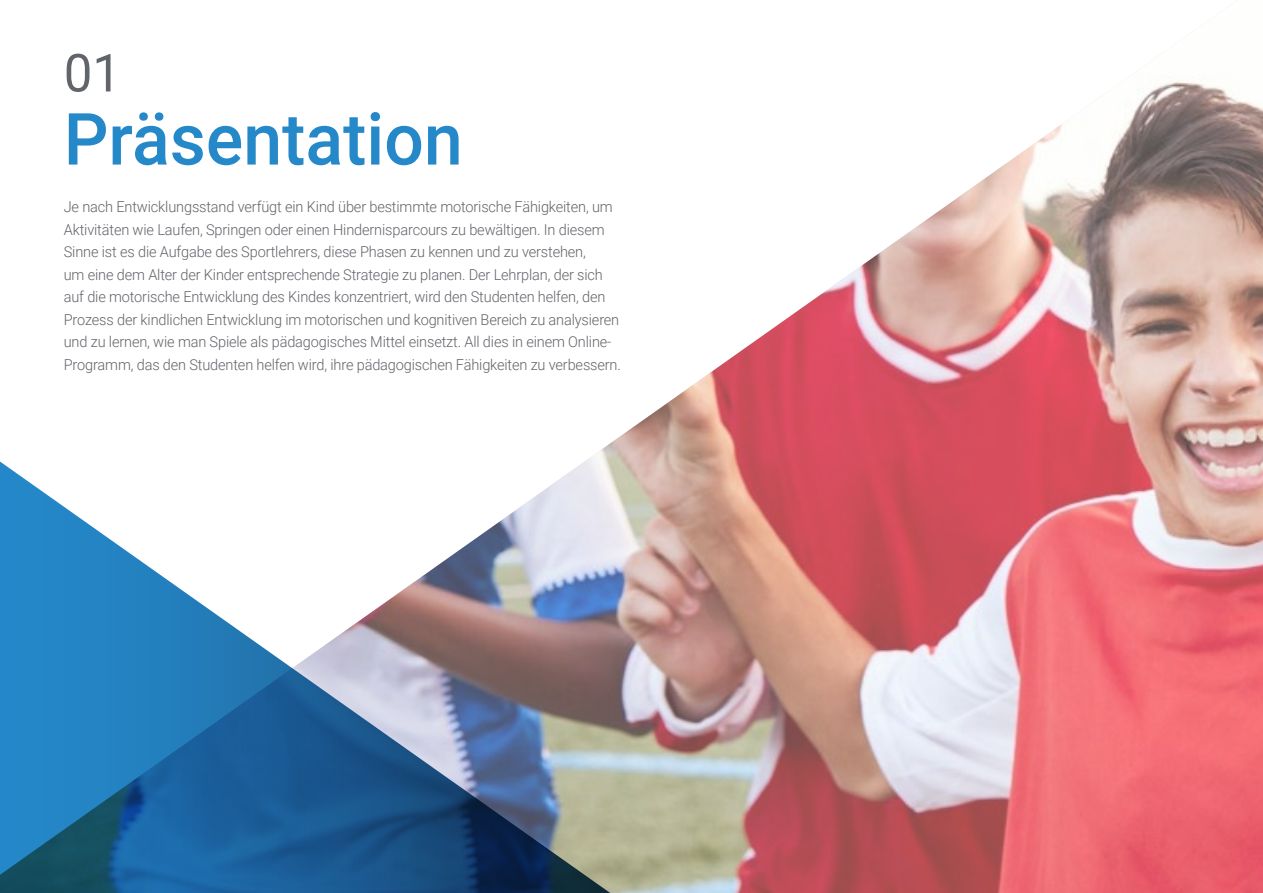
<style>
.page{position:relative;width:1263px;height:893px;background:#fff}
.page>*{position:absolute;margin:0;border:0;box-sizing:border-box;transform-origin:0 0}
.t1{font:500 72px "Roboto";color:#2488c9}
.t2{font:52.5px "Roboto";color:#61646a}
.t3{font:300 15px/22.5px "Roboto";letter-spacing:-.01em;color:#61646a}
</style>
<div class="page">
<img style="left:607px;top:77px;width:656px;height:816px">
<svg style="left:0;top:446px;width:640px;height:447px"></svg>
<h2 class="t2" style="left:64px;top:36px;width:59px">01</h2>
<h1 class="t1" style="left:64px;top:89px;width:400px">Präsentation</h1>
<p class="t3" style="left:64px;top:195px;width:559px">Je nach Entwicklungsstand verfügt ein Kind über bestimmte motorische Fähigkeiten, um Aktivitäten wie Laufen, Springen oder einen Hindernisparcours zu bewältigen. In diesem Sinne ist es die Aufgabe des Sportlehrers, diese Phasen zu kennen und zu verstehen,<br>um eine dem Alter der Kinder entsprechende Strategie zu planen. Der Lehrplan, der sich auf die motorische Entwicklung des Kindes konzentriert, wird den Studenten helfen, den Prozess der kindlichen Entwicklung im motorischen und kognitiven Bereich zu analysieren und zu lernen, wie man Spiele als pädagogisches Mittel einsetzt. All dies in einem Online-Programm, das den Studenten helfen wird, ihre pädagogischen Fähigkeiten zu verbessern.</p>
</div>
